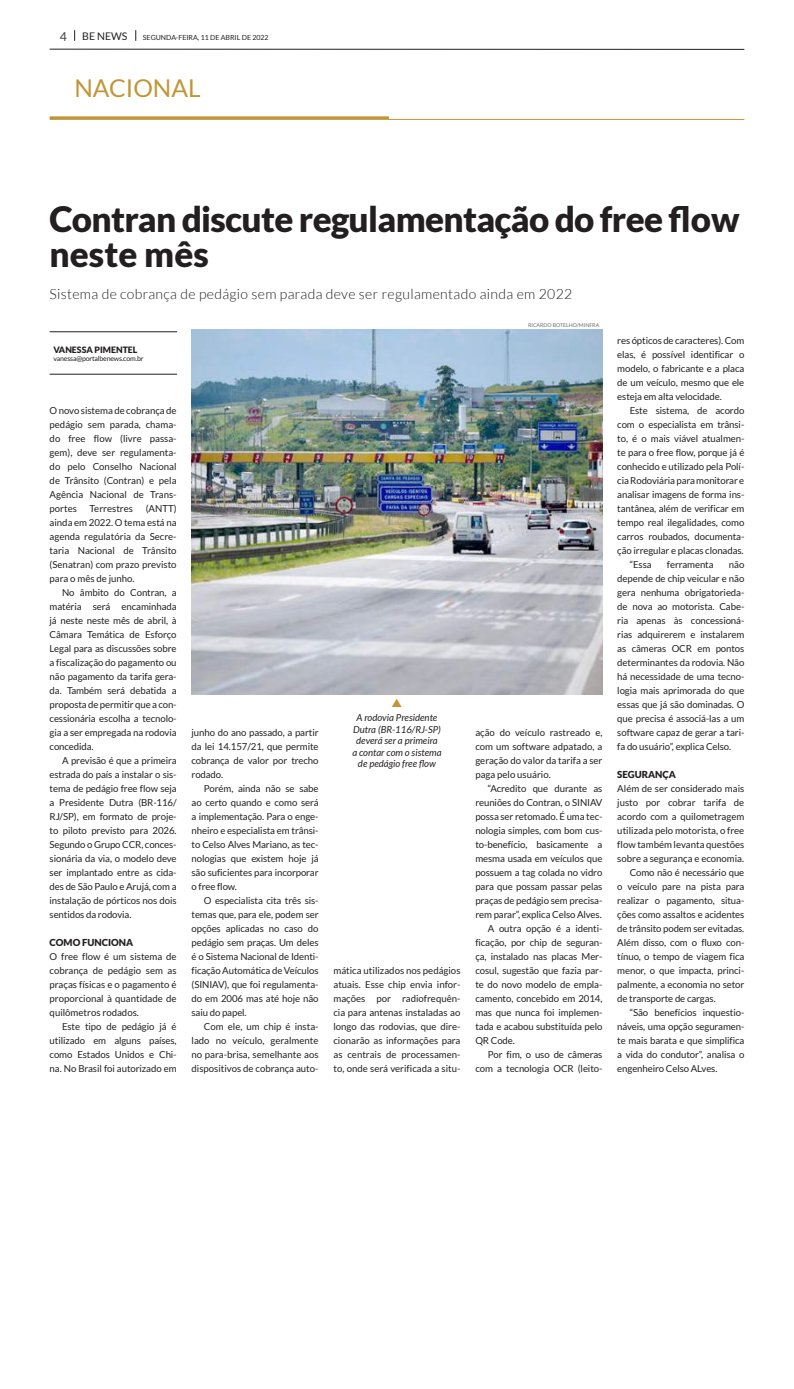
<style>
.page{position:relative;width:794px;height:1389px;background:#fff}
.page>*{position:absolute;margin:0;border:0;box-sizing:border-box;transform-origin:0 0}
.t1{font:900 35px/35px "Lato";letter-spacing:-.02em;color:#231f20}
.t2{font:24.5px "Lato";color:#c19636}
.t3{font:300 14px "Lato";letter-spacing:.025em;color:#231f20}
.t4{font:12.25px "Lato";color:#3e3e3f}
.t5{font:10.5px "Lato";color:#231f20}
.t6{font:9.62px/14px "Lato";letter-spacing:-.01em;color:#231f20;text-align:justify}
.t7{font:italic 9.62px/11.5px "Lato";color:#231f20;text-align:center}
.t8{font:900 9.62px "Lato";color:#231f20}
.t9{font:900 8.75px "Lato";color:#231f20}
.t10{font:7px "Lato";color:#231f20}
.t11{font:7px "Lato";letter-spacing:-.025em;color:#231f20}
.t12{font:5.25px "Lato";color:#6c6d70}
</style>
<div class="page">
<hr style="left:50px;top:49px;width:694px;height:1px;background:#231f20">
<svg style="left:50px;top:116px;width:339px;height:4px"></svg>
<hr style="left:389px;top:119px;width:355px;height:1px;background:#c19636">
<img style="left:192px;top:330px;width:410px;height:364px">
<hr style="left:50px;top:332px;width:127px;height:1px;background:#231f20">
<hr style="left:50px;top:374px;width:127px;height:1px;background:#231f20">
<p class="t4" style="left:60px;top:29px;width:9px">4</p>
<p class="t5" style="left:82px;top:30px;width:47px">BE NEWS</p>
<p class="t10" style="left:143px;top:33px;width:127px">SEGUNDA-FEIRA, 11 DE ABRIL DE 2022</p>
<h2 class="t2" style="left:74px;top:75px;width:128px">NACIONAL</h2>
<h1 class="t1" style="left:50px;top:201px;width:691px">Contran discute regulamentação do free flow neste mês</h1>
<h3 class="t3" style="left:49px;top:286px;width:524px">Sistema de cobrança de pedágio sem parada deve ser regulamentado ainda em 2022</h3>
<p class="t9" style="left:53px;top:344px;width:86px">VANESSA PIMENTEL</p>
<p class="t11" style="left:53px;top:355px;width:92px">vanessa@portalbenews.com.br</p>
<p class="t6" style="left:50px;top:403px;width:129px">O novo sistema de cobrança de pedágio sem parada, chama&shy;do free flow (livre passa&shy;gem), deve ser regulamenta&shy;do pelo Conselho Nacional de Trânsito (Contran) e pela Agência Nacional de Trans&shy;portes</p>
<p class="t6" style="left:50px;top:501px;width:129px;text-indent:96px">(ANTT) ainda em 2022. O tema está na agenda regulatória da Secre&shy;taria Nacional de Trânsito (Senatran) com prazo previsto para o mês de junho.</p>
<p class="t6" style="left:50px;top:585px;width:129px;text-indent:12px">No âmbito do Contran, a matéria será encaminhada já neste neste mês de abril, à Câmara Temática de Esforço Legal para as discussões sobre a fiscalização do pagamento ou não pagamento da tarifa gera&shy;da. Também será debatida a proposta de permitir que a con&shy;cessionária escolha a tecnolo&shy;gia a ser empregada na rodovia concedida.</p>
<p class="t6" style="left:50px;top:753px;width:129px;text-indent:12px">A previsão é que a primeira estrada do país a instalar o sis&shy;tema de pedágio free flow seja a Presidente Dutra (BR-116/ RJ/SP), em formato de proje&shy;to piloto previsto para 2026.<br>Segundo o Grupo CCR, conces&shy;sionária da via, o modelo deve ser implantado entre as cida&shy;des de São Paulo e Arujá, com a instalação de pórticos nos dois sentidos da rodovia.</p>
<p class="t8" style="left:50px;top:937px;width:85px">COMO FUNCIONA</p>
<p class="t6" style="left:50px;top:949px;width:129px">O free flow é um sistema de cobrança de pedágio sem as praças físicas e o pagamento é proporcional à quantidade de quilômetros rodados.</p>
<p class="t6" style="left:50px;top:1019px;width:129px;text-indent:12px">Este tipo de pedágio já é utilizado em alguns países, como Estados Unidos e Chi&shy;na. No Brasil foi autorizado em</p>
<p class="t6" style="left:90px;top:501px;width:45px">Terrestres</p>
<p class="t6" style="left:191px;top:725px;width:129px">junho do ano passado, a partir da lei 14.157/21, que permite cobrança de valor por trecho rodado.</p>
<p class="t6" style="left:191px;top:781px;width:128px;text-indent:12px">Porém, ainda não se sabe ao certo quando e como será a implementação. Para o enge&shy;nheiro e especialista em trânsi&shy;to Celso Alves Mariano, as tec&shy;nologias que existem hoje já são suficientes para incorporar o free flow.</p>
<p class="t6" style="left:191px;top:893px;width:128px;text-indent:12px">O especialista cita três sis&shy;temas que, para ele, podem ser opções aplicadas no caso do pedágio sem praças. Um deles é o Sistema Nacional de Identi&shy;ficação Automática de Veículos (SINIAV), que foi regulamenta&shy;do em 2006 mas até hoje não saiu do papel.</p>
<p class="t6" style="left:191px;top:1019px;width:129px;text-indent:12px">Com ele, um chip é insta&shy;lado no veículo, geralmente no para-brisa, semelhante aos dispositivos de cobrança auto-</p>
<p class="t7" style="left:352px;top:712px;width:91px">A rodovia Presidente<br>Dutra (BR-116/RJ-SP) deverá ser a primeira<br>a contar com o sistema de pedágio free flow</p>
<p class="t6" style="left:333px;top:963px;width:129px">mática utilizados nos pedágios atuais. Esse chip envia infor&shy;mações por radiofrequên&shy;cia para antenas instaladas ao longo das rodovias, que dire&shy;cionarão as informações para as centrais de processamen&shy;to, onde será verificada a situ-</p>
<p class="t12" style="left:528px;top:322px;width:73px">RICARDO BOTELHO/MINFRA</p>
<p class="t6" style="left:475px;top:725px;width:129px">ação do veículo rastreado e, com um software adpatado, a geração do valor da tarifa a ser paga pelo usuário.</p>
<p class="t6" style="left:488px;top:781px;width:116px">“Acredito que durante as</p>
<p class="t6" style="left:475px;top:795px;width:128px">reuniões do Contran, o SINIAV</p>
<p class="t6" style="left:475px;top:809px;width:128px">possa ser retomado. É uma tec-</p>
<p class="t6" style="left:475px;top:823px;width:128px">nologia simples, com bom cus-</p>
<p class="t6" style="left:475px;top:837px;width:128px">to-benefício, basicamente a</p>
<p class="t6" style="left:475px;top:851px;width:128px">mesma usada em veículos que</p>
<p class="t6" style="left:475px;top:865px;width:129px">possuem a tag colada no vidro</p>
<p class="t6" style="left:475px;top:879px;width:128px">para que possam passar pelas</p>
<p class="t6" style="left:475px;top:893px;width:128px">praças de pedágio sem precisa-</p>
<p class="t6" style="left:475px;top:907px;width:128px">rem parar”, explica Celso Alves.</p>
<p class="t6" style="left:488px;top:921px;width:116px">A outra opção é a identi-</p>
<p class="t6" style="left:475px;top:935px;width:128px">ficação, por chip de seguran-</p>
<p class="t6" style="left:475px;top:949px;width:128px">ça, instalado nas placas Mer-</p>
<p class="t6" style="left:475px;top:963px;width:128px">cosul, sugestão que fazia par-</p>
<p class="t6" style="left:475px;top:977px;width:128px">te do novo modelo de empla-</p>
<p class="t6" style="left:475px;top:991px;width:129px">camento, concebido em 2014,</p>
<p class="t6" style="left:475px;top:1005px;width:128px">mas que nunca foi implemen-</p>
<p class="t6" style="left:475px;top:1019px;width:129px">tada e acabou substituída pelo</p>
<p class="t6" style="left:475px;top:1033px;width:41px">QR Code.</p>
<p class="t6" style="left:488px;top:1047px;width:116px">Por fim, o uso de câmeras</p>
<p class="t6" style="left:475px;top:1061px;width:128px">com a tecnologia OCR (leito-</p>
<p class="t6" style="left:617px;top:333px;width:129px">res ópticos de caracteres). Com elas, é possível identificar o modelo, o fabricante e a placa de um veículo, mesmo que ele esteja em alta velocidade.</p>
<p class="t6" style="left:629px;top:403px;width:116px">Este sistema, de acordo</p>
<p class="t6" style="left:617px;top:417px;width:128px">com o especialista em trânsi-</p>
<p class="t6" style="left:617px;top:432px;width:128px">to, é o mais viável atualmen-</p>
<p class="t6" style="left:617px;top:446px;width:129px">te para o free flow, porque já é</p>
<p class="t6" style="left:617px;top:460px;width:128px">conhecido e utilizado pela Polí-</p>
<p class="t6" style="left:617px;top:474px;width:129px">cia Rodoviária para monitorar e</p>
<p class="t6" style="left:617px;top:488px;width:128px">analisar imagens de forma ins-</p>
<p class="t6" style="left:617px;top:502px;width:128px">tantânea, além de verificar em</p>
<p class="t6" style="left:617px;top:516px;width:128px">tempo real ilegalidades, como</p>
<p class="t6" style="left:617px;top:530px;width:128px">carros roubados, documenta-</p>
<p class="t6" style="left:617px;top:544px;width:128px">ção irregular e placas clonadas.</p>
<p class="t6" style="left:629px;top:558px;width:23px">“Essa</p>
<p class="t6" style="left:667px;top:558px;width:48px">ferramenta</p>
<p class="t6" style="left:617px;top:558px;width:129px;text-indent:112px">não depende de chip veicular e não gera nenhuma obrigatorieda&shy;de nova ao motorista. Cabe&shy;ria apenas às concessioná&shy;rias adquirerem e instalarem as câmeras OCR em pontos determinantes da rodovia. Não há necessidade de uma tecno&shy;logia mais aprimorada do que essas que já são dominadas. O que precisa é associá-las a um software capaz de gerar a tari&shy;fa do usuário”, explica Celso.</p>
<p class="t8" style="left:617px;top:769px;width:60px">SEGURANÇA</p>
<p class="t6" style="left:617px;top:782px;width:128px">Além de ser considerado mais</p>
<p class="t6" style="left:617px;top:796px;width:128px">justo por cobrar tarifa de</p>
<p class="t6" style="left:617px;top:810px;width:128px">acordo com a quilometragem</p>
<p class="t6" style="left:617px;top:824px;width:129px">utilizada pelo motorista, o free</p>
<p class="t6" style="left:617px;top:838px;width:128px">flow também levanta questões</p>
<p class="t6" style="left:617px;top:852px;width:128px">sobre a segurança e economia.</p>
<p class="t6" style="left:629px;top:866px;width:116px">Como não é necessário que</p>
<p class="t6" style="left:617px;top:880px;width:129px">o veículo pare na pista para</p>
<p class="t6" style="left:617px;top:894px;width:128px">realizar o pagamento, situa-</p>
<p class="t6" style="left:617px;top:908px;width:129px">ções como assaltos e acidentes</p>
<p class="t6" style="left:617px;top:922px;width:128px">de trânsito podem ser evitadas.</p>
<p class="t6" style="left:617px;top:936px;width:128px">Além disso, com o fluxo con-</p>
<p class="t6" style="left:617px;top:950px;width:128px">tínuo, o tempo de viagem fica</p>
<p class="t6" style="left:617px;top:964px;width:128px">menor, o que impacta, princi-</p>
<p class="t6" style="left:617px;top:978px;width:128px">palmente, a economia no setor</p>
<p class="t6" style="left:617px;top:992px;width:100px">de transporte de cargas.</p>
<p class="t6" style="left:629px;top:1006px;width:116px">“São benefícios inquestio-</p>
<p class="t6" style="left:617px;top:1020px;width:128px">náveis, uma opção seguramen-</p>
<p class="t6" style="left:617px;top:1034px;width:128px">te mais barata e que simplifica</p>
<p class="t6" style="left:617px;top:1048px;width:128px">a vida do condutor”, analisa o</p>
<p class="t6" style="left:617px;top:1062px;width:102px">engenheiro Celso ALves.</p>
</div>
